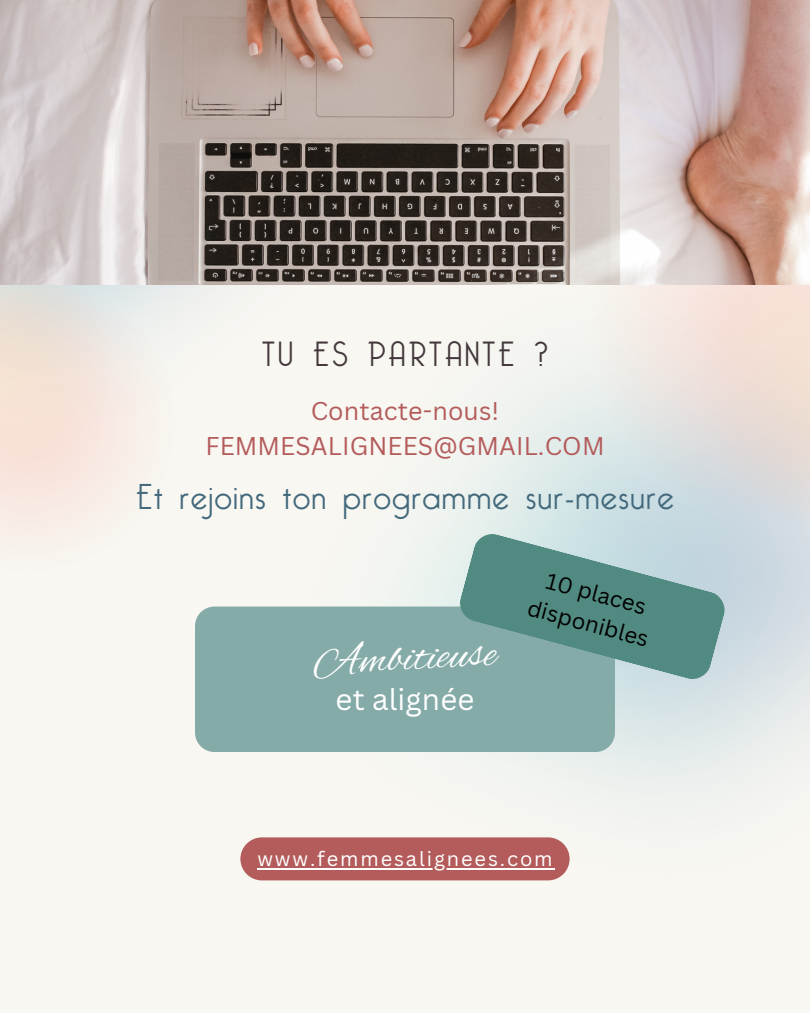
<style>
.page{position:relative;width:810px;height:1013px;background:#fff}
.page>*{position:absolute;margin:0;border:0;box-sizing:border-box;transform-origin:0 0}
.t1{font:45.1px "Alex Brush";color:#fff}
.t2{font:300 35px "Bellerose";letter-spacing:.05em;color:#43697c}
.t3{font:300 34.1px "Bellerose";letter-spacing:.095em;color:#43373b}
.t4{font:29.4px "Canva Sans";letter-spacing:.005em;color:#fff}
.t5{font:25px "Canva Sans";letter-spacing:.005em;color:#b45b5b}
.t6{font:22.1px "Canva Sans";color:#000}
.t7{font:20px "Canva Sans";letter-spacing:.095em;color:#fff}
</style>
<div class="page">
<div style="left:0;top:0;width:810px;height:1012px;background:#f8f7f2"></div>
<svg style="left:0;top:284px;width:177px;height:246px;fill:#f8eeea"></svg>
<svg style="left:0;top:284px;width:113px;height:184px;background:#efe2d9"></svg>
<svg style="left:523px;top:284px;width:287px;height:298px"></svg>
<svg style="left:654px;top:284px;width:156px;height:290px;background:#e2dddb"></svg>
<div style="left:774px;top:284px;width:36px;height:54px;background:#f7e1d6"></div>
<img style="left:0;top:0;width:810px;height:284px">
<div style="left:195px;top:606px;width:420px;height:146px;background:#85aba8"></div>
<div style="left:240px;top:837px;width:330px;height:43px;background:#b45b5b;border-radius:22px"></div>
<hr style="left:257px;top:867px;width:298px;height:2px;background:#fff">
<svg style="left:458px;top:532px;width:269px;height:149px;background:#79a5a0"></svg>
<p class="t3" style="left:262px;top:334px;width:287px">TU ES PARTANTE ?</p>
<p class="t5" style="left:311px;top:394px;width:190px">Contacte-nous!</p>
<p class="t5" style="left:205px;top:428px;width:401px">FEMMESALIGNEES@GMAIL.COM</p>
<p class="t2" style="left:136px;top:476px;width:539px">Et rejoins ton programme sur-mesure</p>
<p class="t1" style="left:312px;top:636px;width:185px;rotate:-3deg">Ambitieuse</p>
<p class="t4" style="left:336px;top:678px;width:140px">et alignée</p>
<p class="t6" style="left:551px;top:565px;width:104px;rotate:15deg">10 places</p>
<p class="t6" style="left:532px;top:592px;width:126px;rotate:15deg">disponibles</p>
<p class="t7" style="left:257px;top:845px;width:297px">www.femmesalignees.com</p>
</div>
